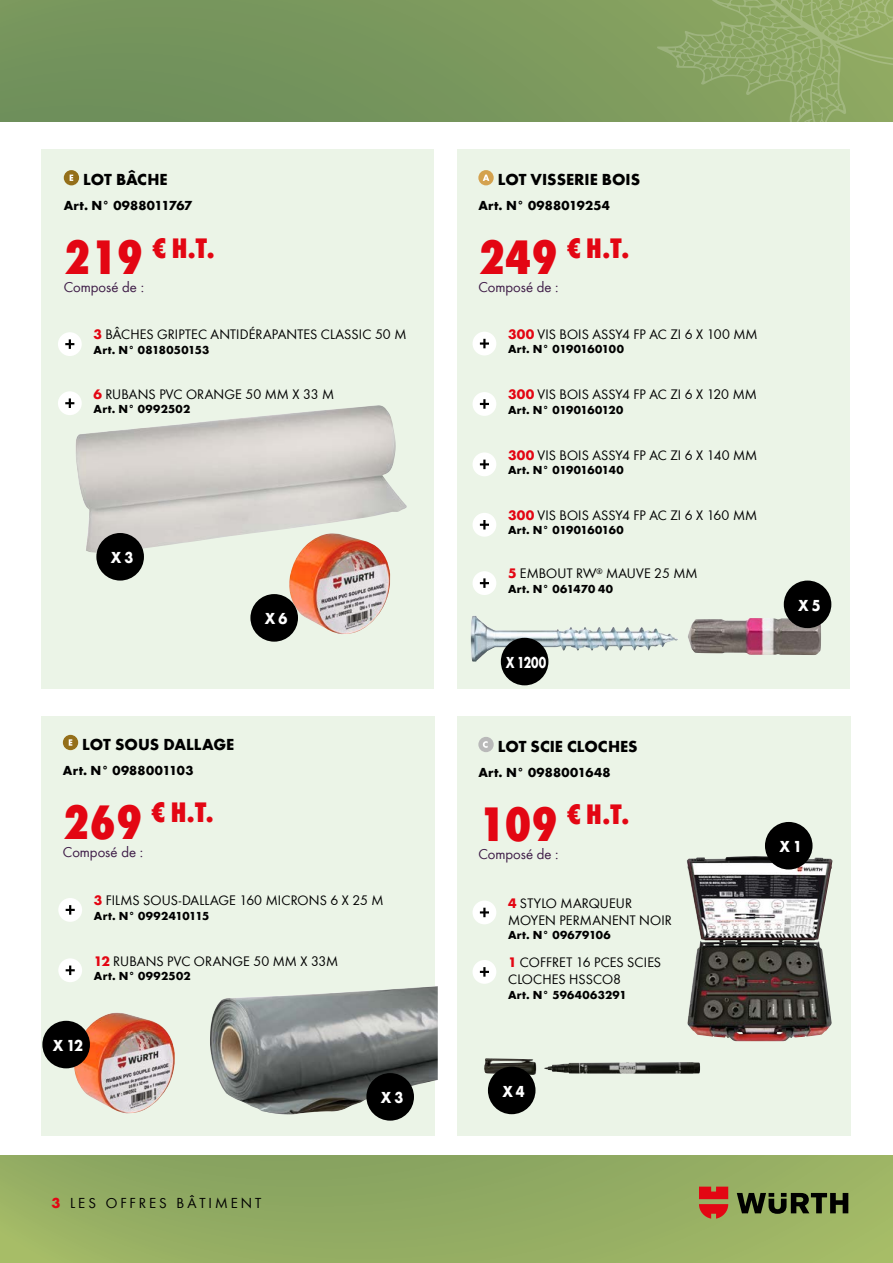
<style>
.page{position:relative;width:893px;height:1263px;background:#fff}
.page>*{position:absolute;margin:0;border:0;box-sizing:border-box;transform-origin:0 0}
.t1{font:800 condensed 29.1px "Wuerth";color:#e30613}
.t2{font:700 16.5px "Wuerth";color:#000}
.t3{font:700 16.5px "Wuerth";letter-spacing:-.035em;color:#fff;scale:.9 1}
.t4{font:700 16.5px "Wuerth";letter-spacing:-.035em;color:#fff;scale:.75 1}
.t5{font:15px "Wuerth";color:#3e1c47}
.t6{font:15px "Wuerth Global";letter-spacing:.2em;color:#000}
.t7{font:14.25px/17.1px "Wuerth";letter-spacing:.01em;color:#000}
.t8{font:700 13.5px "Wuerth";letter-spacing:.02em;color:#000}
.t9{font:700 12px "Wuerth";letter-spacing:.025em;color:#000}
.t10{font:700 12px "Wuerth";letter-spacing:-.03em;color:#000}
.t11{font:700 12px "Wuerth";letter-spacing:-.02em;color:#000}
.s1{font-size:49.95px}
.s2{font-weight:700;color:#e30613}
</style>
<div class="page">
<div style="left:457px;top:149px;width:393px;height:539px;background:#ebf4e7"></div>
<div style="left:42px;top:149px;width:392px;height:539px;background:#ebf4e7"></div>
<div style="left:42px;top:716px;width:393px;height:419px;background:#ebf4e7"></div>
<div style="left:457px;top:716px;width:394px;height:419px;background:#ebf4e7"></div>
<div style="left:0;top:0;width:893px;height:122px;background:#77955d"></div>
<div style="left:0;top:1156px;width:893px;height:107px;background:linear-gradient(to bottom,#8da761,#9cb365)"></div>
<svg style="left:657px;top:0;width:236px;height:122px"></svg>
<svg style="left:737px;top:1193px;width:111px;height:21px;background:#47512d"></svg>
<svg style="left:699px;top:1186px;width:29px;height:32px"></svg>
<div style="left:478px;top:170px;width:16px;height:15px;background:#d4a24f;border-radius:50%"></div>
<svg style="left:483px;top:175px;width:6px;height:6px"></svg>
<div style="left:473px;top:332px;width:23px;height:23px;background:#fff;border-radius:50%"></div>
<svg style="left:480px;top:339px;width:9px;height:9px"></svg>
<div style="left:473px;top:392px;width:23px;height:24px;background:#fff;border-radius:50%"></div>
<svg style="left:480px;top:399px;width:9px;height:10px"></svg>
<div style="left:473px;top:452px;width:23px;height:24px;background:#fff;border-radius:50%"></div>
<svg style="left:480px;top:460px;width:9px;height:9px"></svg>
<img style="left:471px;top:616px;width:95px;height:46px">
<div style="left:501px;top:638px;width:47px;height:47px;background:#000;border-radius:50%"></div>
<div style="left:473px;top:513px;width:23px;height:24px;background:#fff;border-radius:50%"></div>
<svg style="left:480px;top:520px;width:9px;height:9px"></svg>
<img style="left:688px;top:618px;width:133px;height:37px">
<div style="left:784px;top:581px;width:47px;height:47px;background:#000;border-radius:50%"></div>
<div style="left:473px;top:571px;width:23px;height:24px;background:#fff;border-radius:50%"></div>
<svg style="left:480px;top:578px;width:9px;height:10px"></svg>
<svg style="left:64px;top:170px;width:15px;height:15px"></svg>
<svg style="left:70px;top:175px;width:3px;height:6px"></svg>
<img style="left:75px;top:405px;width:332px;height:148px">
<div style="left:96px;top:533px;width:48px;height:48px;background:#000;border-radius:50%"></div>
<div style="left:58px;top:332px;width:24px;height:24px;background:#fff;border-radius:50%"></div>
<svg style="left:65px;top:339px;width:9px;height:10px"></svg>
<img style="left:288px;top:533px;width:104px;height:102px">
<img style="left:72px;top:1013px;width:103px;height:101px">
<div style="left:250px;top:594px;width:48px;height:48px;background:#000;border-radius:50%"></div>
<div style="left:58px;top:391px;width:24px;height:24px;background:#fff;border-radius:50%"></div>
<svg style="left:65px;top:398px;width:9px;height:10px"></svg>
<div style="left:63px;top:735px;width:15px;height:15px;background:#946f1a;border-radius:50%"></div>
<svg style="left:69px;top:739px;width:3px;height:7px"></svg>
<div style="left:58px;top:898px;width:24px;height:24px;background:#fff;border-radius:50%"></div>
<svg style="left:66px;top:905px;width:9px;height:10px"></svg>
<div style="left:58px;top:958px;width:24px;height:24px;background:#fff;border-radius:50%"></div>
<svg style="left:66px;top:965px;width:9px;height:10px"></svg>
<img style="left:210px;top:986px;width:228px;height:128px">
<div style="left:366px;top:1073px;width:48px;height:48px;background:#000;border-radius:50%"></div>
<div style="left:42px;top:1021px;width:48px;height:47px;background:#000;border-radius:50%"></div>
<div style="left:478px;top:737px;width:16px;height:15px;background:#b9b9b9;border-radius:50%"></div>
<svg style="left:483px;top:741px;width:5px;height:7px"></svg>
<img style="left:484px;top:1058px;width:216px;height:17px">
<div style="left:488px;top:1067px;width:47px;height:47px;background:#000;border-radius:50%"></div>
<div style="left:473px;top:900px;width:23px;height:24px;background:#fff;border-radius:50%"></div>
<svg style="left:480px;top:908px;width:9px;height:9px"></svg>
<img style="left:687px;top:856px;width:145px;height:185px">
<div style="left:765px;top:822px;width:47px;height:47px;background:#000;border-radius:50%"></div>
<div style="left:473px;top:960px;width:23px;height:24px;background:#fff;border-radius:50%"></div>
<svg style="left:480px;top:967px;width:9px;height:10px"></svg>
<p class="t2" style="left:83px;top:168px;width:86px">LOT BÂCHE</p>
<p class="t8" style="left:64px;top:196px;width:130px">Art. N° 0988011767</p>
<h1 class="t1" style="left:64px;top:227px;width:153px"><span class="s1">219</span> € H.T.</h1>
<p class="t5" style="left:64px;top:277px;width:82px">Composé de :</p>
<p class="t7" style="left:94px;top:325px;width:314px"><span class="s2">3</span> BÂCHES GRIPTEC ANTIDÉRAPANTES CLASSIC 50 M</p>
<p class="t9" style="left:94px;top:341px;width:117px">Art. N° 0818050153</p>
<p class="t7" style="left:94px;top:384px;width:242px"><span class="s2">6</span> RUBANS PVC ORANGE 50 MM X 33 M</p>
<p class="t9" style="left:94px;top:400px;width:98px">Art. N° 0992502</p>
<p class="t3" style="left:111px;top:545px;width:27px">X 3</p>
<p class="t3" style="left:265px;top:606px;width:27px">X 6</p>
<p class="t2" style="left:82px;top:732px;width:154px">LOT SOUS DALLAGE</p>
<p class="t8" style="left:63px;top:760px;width:132px">Art. N° 0988001103</p>
<h1 class="t1" style="left:63px;top:792px;width:153px"><span class="s1">269</span> € H.T.</h1>
<p class="t5" style="left:63px;top:842px;width:82px">Composé de :</p>
<p class="t7" style="left:94px;top:891px;width:291px"><span class="s2">3</span> FILMS SOUS-DALLAGE 160 MICRONS 6 X 25 M</p>
<p class="t9" style="left:94px;top:907px;width:117px">Art. N° 0992410115</p>
<p class="t7" style="left:94px;top:951px;width:246px"><span class="s2">12</span> RUBANS PVC ORANGE 50 MM X 33M</p>
<p class="t9" style="left:94px;top:967px;width:98px">Art. N° 0992502</p>
<p class="t3" style="left:53px;top:1033px;width:35px">X 12</p>
<p class="t6" style="left:51px;top:1194px;width:211px"><span class="s2">3</span> LES OFFRES BÂTIMENT</p>
<p class="t3" style="left:381px;top:1085px;width:27px">X 3</p>
<p class="t2" style="left:498px;top:168px;width:144px">LOT VISSERIE BOIS</p>
<p class="t8" style="left:478px;top:196px;width:133px">Art. N° 0988019254</p>
<h1 class="t1" style="left:478px;top:227px;width:153px"><span class="s1">249</span> € H.T.</h1>
<p class="t5" style="left:478px;top:277px;width:82px">Composé de :</p>
<p class="t7" style="left:508px;top:325px;width:251px"><span class="s2">300</span> VIS BOIS ASSY4 FP AC ZI 6 X 100 MM</p>
<p class="t11" style="left:508px;top:340px;width:117px">Art. N° 0190160100</p>
<p class="t7" style="left:508px;top:385px;width:250px"><span class="s2">300</span> VIS BOIS ASSY4 FP AC ZI 6 X 120 MM</p>
<p class="t10" style="left:508px;top:401px;width:117px">Art. N° 0190160120</p>
<p class="t7" style="left:508px;top:446px;width:251px"><span class="s2">300</span> VIS BOIS ASSY4 FP AC ZI 6 X 140 MM</p>
<p class="t10" style="left:508px;top:461px;width:117px">Art. N° 0190160140</p>
<p class="t7" style="left:508px;top:506px;width:251px"><span class="s2">300</span> VIS BOIS ASSY4 FP AC ZI 6 X 160 MM</p>
<p class="t10" style="left:508px;top:522px;width:117px">Art. N° 0190160160</p>
<p class="t7" style="left:508px;top:564px;width:191px"><span class="s2">5</span> EMBOUT RW<sup>®</sup> MAUVE 25 MM</p>
<p class="t9" style="left:508px;top:580px;width:106px">Art. N° 061470 40</p>
<p class="t4" style="left:506px;top:650px;width:55px">X 1200</p>
<p class="t3" style="left:798px;top:593px;width:27px">X 5</p>
<p class="t2" style="left:498px;top:734px;width:141px">LOT SCIE CLOCHES</p>
<p class="t8" style="left:478px;top:762px;width:134px">Art. N° 0988001648</p>
<h1 class="t1" style="left:478px;top:794px;width:153px"><span class="s1">109</span> € H.T.</h1>
<p class="t5" style="left:478px;top:844px;width:82px">Composé de :</p>
<p class="t7" style="left:508px;top:894px;width:165px"><span class="s2">4</span> STYLO MARQUEUR<br>MOYEN PERMANENT NOIR</p>
<p class="t9" style="left:508px;top:926px;width:104px">Art. N° 09679106</p>
<p class="t7" style="left:508px;top:953px;width:154px"><span class="s2">1</span> COFFRET 16 PCES SCIES<br>CLOCHES HSSCO8</p>
<p class="t9" style="left:508px;top:986px;width:120px">Art. N° 5964063291</p>
<p class="t3" style="left:779px;top:834px;width:27px">X 1</p>
<p class="t3" style="left:502px;top:1079px;width:27px">X 4</p>
</div>
